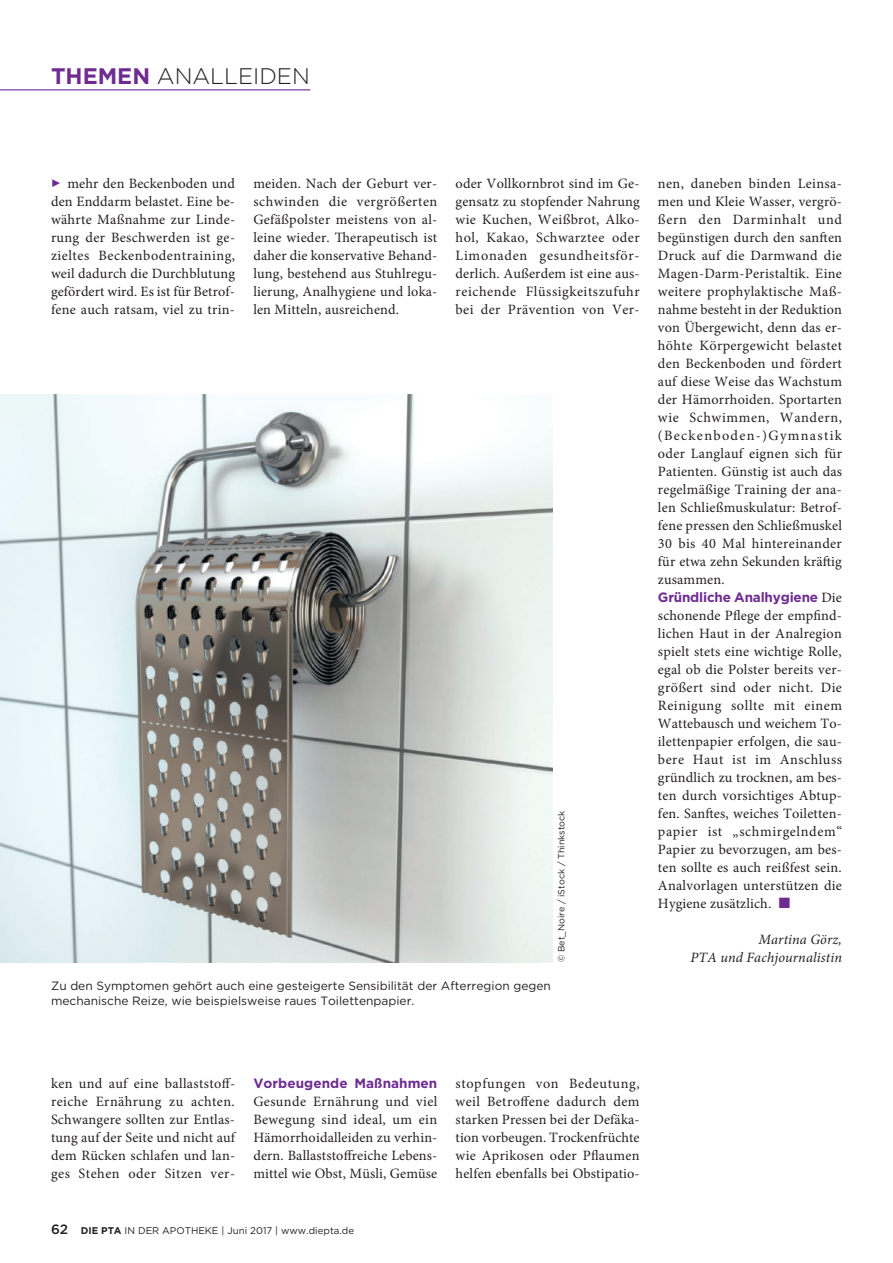
<style>
.page{position:relative;width:893px;height:1263px;background:#fff}
.page>*{position:absolute;margin:0;border:0;box-sizing:border-box;transform-origin:0 0}
.t1{font:300 22.5px "Gotham";color:#231f20}
.t2{font:14.25px/18px "Minion Pro";letter-spacing:.01em;color:#231f20;text-align:justify}
.t3{font:italic 14.25px "Minion Pro";letter-spacing:.01em;color:#231f20}
.t4{font:700 13.5px "Gotham";letter-spacing:-.015em;color:#6e2c91}
.t5{font:700 13.5px "Gotham";letter-spacing:.005em;color:#6e2c91}
.t6{font:12px/15px "Gotham";color:#231f20}
.t7{font:9.75px "Gotham";color:#231f20}
.t8{font:9px "Gotham";color:#231f20}
.s1{font-weight:700;color:#6e2c91}
.s2{font-family:"Minion Pro";font-weight:400;font-size:14.25px;color:#231f20}
.s3{color:#6e2c91}
.s4{font-weight:500;font-size:13.5px}
.s5{font-weight:700}
</style>
<div class="page">
<img style="left:0;top:394px;width:553px;height:568px">
<hr style="left:0;top:89px;width:310px;height:1px;background:#6e2c91">
<h1 class="t1" style="left:51px;top:62px;width:260px"><span class="s1">THEMEN</span> ANALLEIDEN</h1>
<p class="t2" style="left:51px;top:175px;width:186px;text-indent:16px">mehr den Beckenboden und den Enddarm belastet. Eine be&shy;währte Maßnahme zur Linde&shy;rung der Beschwerden ist ge&shy;zieltes Beckenbodentraining, weil dadurch die Durchblutung gefördert wird. Es ist für Betrof&shy;fene auch ratsam, viel zu trin-</p>
<p class="t2" style="left:253px;top:175px;width:186px">meiden. Nach der Geburt ver&shy;schwinden die vergrößerten Gefäßpolster meistens von al&shy;leine wieder. Therapeutisch ist daher die konservative Behand&shy;lung, bestehend aus Stuhlregu&shy;lierung, Analhygiene und loka&shy;len Mitteln, ausreichend.</p>
<p class="t2" style="left:456px;top:175px;width:186px">oder Vollkornbrot sind im Ge&shy;gensatz zu stopfender Nahrung wie Kuchen, Weißbrot, Alko&shy;hol, Kakao, Schwarztee oder Limonaden gesundheitsför&shy;derlich. Außerdem ist eine aus&shy;reichende Flüssigkeitszufuhr bei der Prävention von Ver-</p>
<p class="t8" style="left:555px;top:962px;width:153px;rotate:-90deg">© Bet_Noire / iStock / Thinkstock</p>
<p class="t6" style="left:51px;top:978px;width:501px">Zu den Symptomen gehört auch eine gesteigerte Sensibilität der Afterregion gegen mechanische Reize, wie beispielsweise raues Toilettenpapier.</p>
<p class="t2" style="left:658px;top:175px;width:186px">nen, daneben binden Leinsa&shy;men und Kleie Wasser, vergrö&shy;ßern den Darminhalt und begünstigen durch den sanften Druck auf die Darmwand die Magen-Darm-Peristaltik. Eine weitere prophylaktische Maß&shy;nahme besteht in der Reduktion von Übergewicht, denn das er&shy;höhte Körpergewicht belastet den Beckenboden und fördert auf diese Weise das Wachstum der Hämorrhoiden. Sportarten wie Schwimmen, Wandern, (Beckenboden-)Gymnastik oder Langlauf eignen sich für Patienten. Günstig ist auch das regelmäßige Training der ana&shy;len Schließmuskulatur: Betrof&shy;fene pressen den Schließmuskel 30 bis 40 Mal hintereinander für etwa zehn Sekunden kräftig zusammen.</p>
<p class="t4" style="left:658px;top:588px;width:186px">Gründliche Analhygiene <span class="s2">Die</span></p>
<p class="t2" style="left:658px;top:607px;width:186px">schonende Pflege der empfind&shy;lichen Haut in der Analregion spielt stets eine wichtige Rolle, egal ob die Polster bereits ver&shy;größert sind oder nicht. Die Reinigung sollte mit einem Wattebausch und weichem To&shy;ilettenpapier erfolgen, die sau&shy;bere Haut ist im Anschluss gründlich zu trocknen, am bes&shy;ten durch vorsichtiges Abtup&shy;fen. Sanftes, weiches Toiletten&shy;papier ist „schmirgelndem“ Papier zu bevorzugen, am bes&shy;ten sollte es auch reißfest sein.<br>Analvorlagen unterstützen die Hygiene zusätzlich. <span class="s3">■</span></p>
<p class="t3" style="left:758px;top:930px;width:85px">Martina Görz,</p>
<p class="t3" style="left:691px;top:948px;width:153px">PTA und Fachjournalistin</p>
<p class="t2" style="left:51px;top:1075px;width:186px">ken und auf eine ballaststoff&shy;reiche Ernährung zu achten.<br>Schwangere sollten zur Entlas&shy;tung auf der Seite und nicht auf dem Rücken schlafen und lan&shy;ges Stehen oder Sitzen ver-</p>
<p class="t5" style="left:253px;top:1074px;width:186px">Vorbeugende Maßnahmen</p>
<p class="t2" style="left:253px;top:1093px;width:186px">Gesunde Ernährung und viel Bewegung sind ideal, um ein Hämorrhoidalleiden zu verhin&shy;dern. Ballaststoffreiche Lebens&shy;mittel wie Obst, Müsli, Gemüse</p>
<p class="t7" style="left:51px;top:1224px;width:305px"><span class="s4">62</span> <span class="s5">DIE PTA</span> IN DER APOTHEKE | Juni 2017 | www.diepta.de</p>
<p class="t2" style="left:456px;top:1075px;width:186px">stopfungen von Bedeutung, weil Betroffene dadurch dem starken Pressen bei der Defäka&shy;tion vorbeugen. Trockenfrüchte wie Aprikosen oder Pflaumen helfen ebenfalls bei Obstipatio-</p>
</div>
